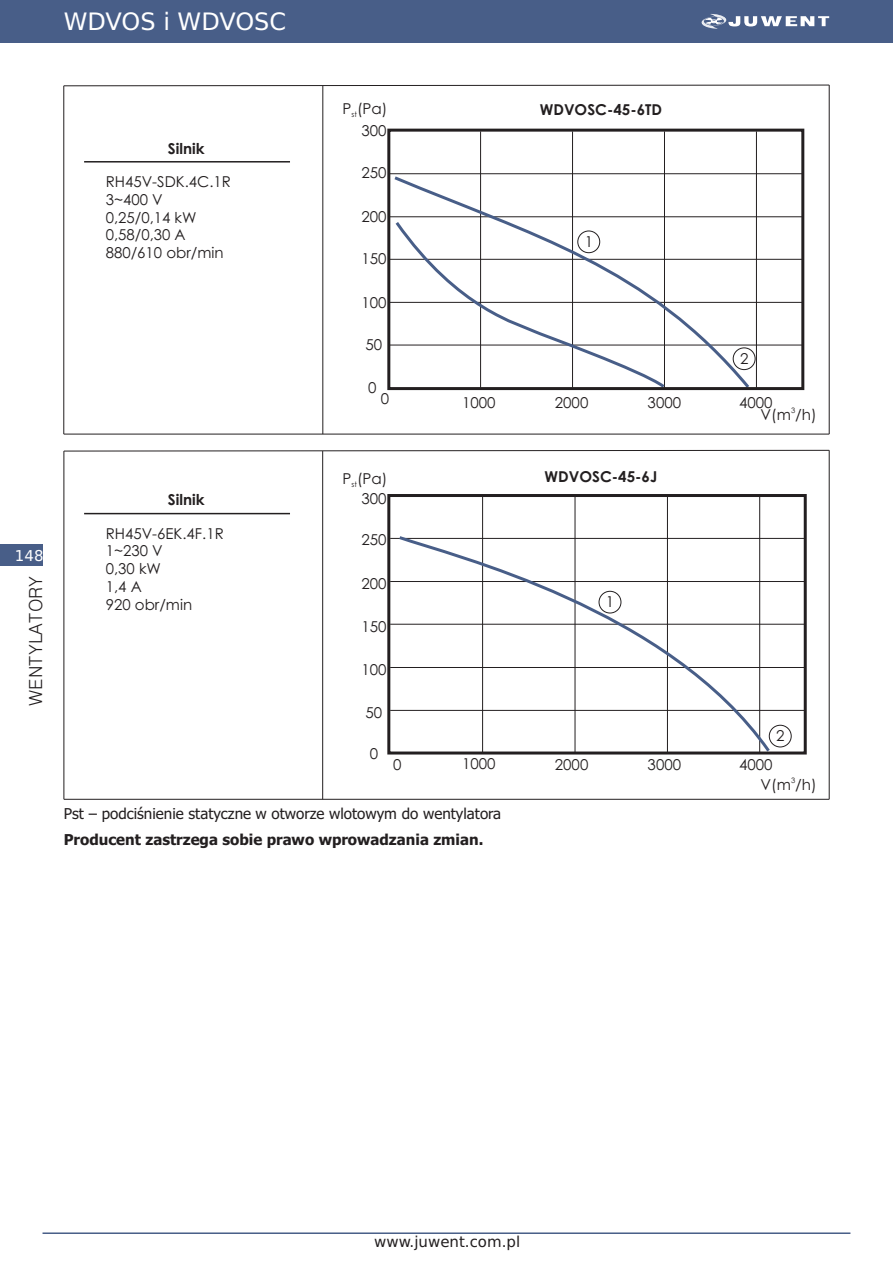
<style>
.page{position:relative;width:893px;height:1263px;background:#fff}
.page>*{position:absolute;margin:0;border:0;box-sizing:border-box;transform-origin:0 0}
.t1{font:24px "DejaVu Sans";color:#fff}
.t2{font:18px "Dotum";color:#231f20}
.t3{font:15px/17.9px "Century Gothic";color:#231f20}
.t4{font:15px "Tahoma";color:#231f20}
.t5{font:700 15px "Tahoma";color:#231f20}
.t6{font:700 15px "Century Gothic";color:#231f20}
.t7{font:15px "DejaVu Sans";color:#231f20}
.t8{font:15px "DejaVu Sans";color:#fff}
.t9{font:7.5px "Century Gothic";color:#231f20}
</style>
<div class="page">
<div style="left:0;top:545px;width:43px;height:21px;background:#485e88"></div>
<div style="left:0;top:0;width:893px;height:43px;background:#485e88"></div>
<svg style="left:702px;top:14px;width:127px;height:15px"></svg>
<hr style="left:322px;top:86px;width:1px;height:348px;background:#231f20">
<hr style="left:63px;top:86px;width:1px;height:348px;background:#231f20">
<svg style="left:63px;top:84px;width:767px;height:3px"></svg>
<hr style="left:829px;top:85px;width:1px;height:349px;background:#231f20">
<hr style="left:64px;top:434px;width:765px;height:1px;background:#231f20">
<svg style="left:733px;top:347px;width:22px;height:23px"></svg>
<hr style="left:84px;top:161px;width:206px;height:2px;background:#231f20">
<hr style="left:64px;top:799px;width:765px;height:1px;background:#231f20">
<hr style="left:829px;top:450px;width:1px;height:349px;background:#231f20">
<svg style="left:63px;top:450px;width:767px;height:2px"></svg>
<hr style="left:64px;top:451px;width:1px;height:348px;background:#231f20">
<hr style="left:322px;top:451px;width:1px;height:348px;background:#231f20">
<hr style="left:84px;top:513px;width:206px;height:1px;background:#231f20">
<div style="left:769px;top:725px;width:23px;height:22px;background:#fff;border:1px solid #231f20;border-radius:50%"></div>
<hr style="left:480px;top:131px;width:1px;height:257px;background:#231f20">
<hr style="left:572px;top:131px;width:1px;height:257px;background:#231f20">
<hr style="left:664px;top:131px;width:1px;height:257px;background:#231f20">
<hr style="left:756px;top:131px;width:1px;height:257px;background:#231f20">
<hr style="left:389px;top:345px;width:413px;height:1px;background:#231f20">
<hr style="left:389px;top:173px;width:413px;height:1px;background:#231f20">
<hr style="left:389px;top:259px;width:413px;height:1px;background:#231f20">
<hr style="left:389px;top:216px;width:413px;height:1px;background:#231f20">
<hr style="left:389px;top:302px;width:413px;height:1px;background:#231f20">
<svg style="left:391px;top:174px;width:361px;height:217px"></svg>
<svg style="left:393px;top:219px;width:275px;height:172px"></svg>
<div style="left:387px;top:129px;width:417px;height:261px;border:3px solid #231f20"></div>
<hr style="left:482px;top:496px;width:1px;height:257px;background:#231f20">
<hr style="left:575px;top:496px;width:1px;height:257px;background:#231f20">
<hr style="left:667px;top:496px;width:1px;height:257px;background:#231f20">
<hr style="left:759px;top:496px;width:1px;height:257px;background:#231f20">
<hr style="left:390px;top:710px;width:416px;height:1px;background:#231f20">
<hr style="left:390px;top:538px;width:416px;height:1px;background:#231f20">
<hr style="left:390px;top:624px;width:416px;height:1px;background:#231f20">
<hr style="left:390px;top:581px;width:416px;height:1px;background:#231f20">
<hr style="left:390px;top:667px;width:416px;height:1px;background:#231f20">
<svg style="left:396px;top:534px;width:377px;height:221px"></svg>
<div style="left:387px;top:494px;width:420px;height:260px;border:3px solid #231f20"></div>
<hr style="left:43px;top:1232px;width:807px;height:2px;background:#485e88">
<h1 class="t1" style="left:64px;top:12px;width:224px">WDVOS i WDVOSC</h1>
<p class="t8" style="left:15px;top:549px;width:30px">148</p>
<p class="t2" style="left:27px;top:706px;width:131px;rotate:-90deg">WENTYLATORY</p>
<p class="t6" style="left:168px;top:142px;width:38px">Silnik</p>
<p class="t3" style="left:106px;top:174px;width:127px">RH45V-SDK.4C.1R<br>3~400 V<br>0,25/0,14 kW<br>0,58/0,30 A<br>880/610 obr/min</p>
<p class="t6" style="left:168px;top:494px;width:38px">Silnik</p>
<p class="t3" style="left:106px;top:526px;width:120px">RH45V-6EK.4F.1R<br>1~230 V<br>0,30 kW<br>1,4 A<br>920 obr/min</p>
<p class="t3" style="left:343px;top:101px;width:46px">P (Pа)</p>
<p class="t9" style="left:352px;top:111px;width:7px">st</p>
<p class="t3" style="left:361px;top:123px;width:27px">300</p>
<p class="t3" style="left:361px;top:165px;width:27px">250</p>
<p class="t3" style="left:361px;top:209px;width:27px">200</p>
<p class="t3" style="left:361px;top:251px;width:27px">150</p>
<p class="t3" style="left:361px;top:295px;width:27px">100</p>
<p class="t3" style="left:366px;top:337px;width:18px">50</p>
<p class="t3" style="left:368px;top:380px;width:10px">0</p>
<p class="t3" style="left:381px;top:391px;width:10px">0</p>
<p class="t3" style="left:343px;top:471px;width:46px">P (Pа)</p>
<p class="t9" style="left:352px;top:482px;width:7px">st</p>
<p class="t3" style="left:361px;top:490px;width:27px">300</p>
<p class="t3" style="left:361px;top:532px;width:27px">250</p>
<p class="t3" style="left:361px;top:576px;width:27px">200</p>
<p class="t3" style="left:361px;top:619px;width:27px">150</p>
<p class="t3" style="left:361px;top:662px;width:27px">100</p>
<p class="t3" style="left:366px;top:705px;width:18px">50</p>
<p class="t3" style="left:370px;top:746px;width:10px">0</p>
<p class="t3" style="left:393px;top:757px;width:10px">0</p>
<p class="t6" style="left:540px;top:104px;width:124px">WDVOSC-45-6TD</p>
<p class="t3" style="left:585px;top:234px;width:10px">1</p>
<p class="t3" style="left:740px;top:351px;width:10px">2</p>
<p class="t3" style="left:462px;top:395px;width:35px">1000</p>
<p class="t3" style="left:555px;top:395px;width:35px">2000</p>
<p class="t3" style="left:648px;top:395px;width:35px">3000</p>
<p class="t3" style="left:739px;top:395px;width:35px">4000</p>
<p class="t9" style="left:791px;top:407px;width:6px">3</p>
<p class="t3" style="left:761px;top:407px;width:58px">V(m /h)</p>
<p class="t6" style="left:545px;top:470px;width:114px">WDVOSC-45-6J</p>
<p class="t3" style="left:606px;top:594px;width:10px">1</p>
<p class="t3" style="left:462px;top:756px;width:35px">1000</p>
<p class="t3" style="left:555px;top:757px;width:35px">2000</p>
<p class="t3" style="left:648px;top:757px;width:35px">3000</p>
<p class="t3" style="left:776px;top:728px;width:10px">2</p>
<p class="t3" style="left:739px;top:757px;width:35px">4000</p>
<p class="t9" style="left:791px;top:777px;width:6px">3</p>
<p class="t3" style="left:761px;top:777px;width:58px">V(m /h)</p>
<p class="t4" style="left:64px;top:808px;width:439px">Pst – podciśnienie statyczne w otworze wlotowym do wentylatora</p>
<p class="t5" style="left:64px;top:834px;width:421px">Producent zastrzega sobie prawo wprowadzania zmian.</p>
<p class="t7" style="left:374px;top:1236px;width:148px">www.juwent.com.pl</p>
</div>
